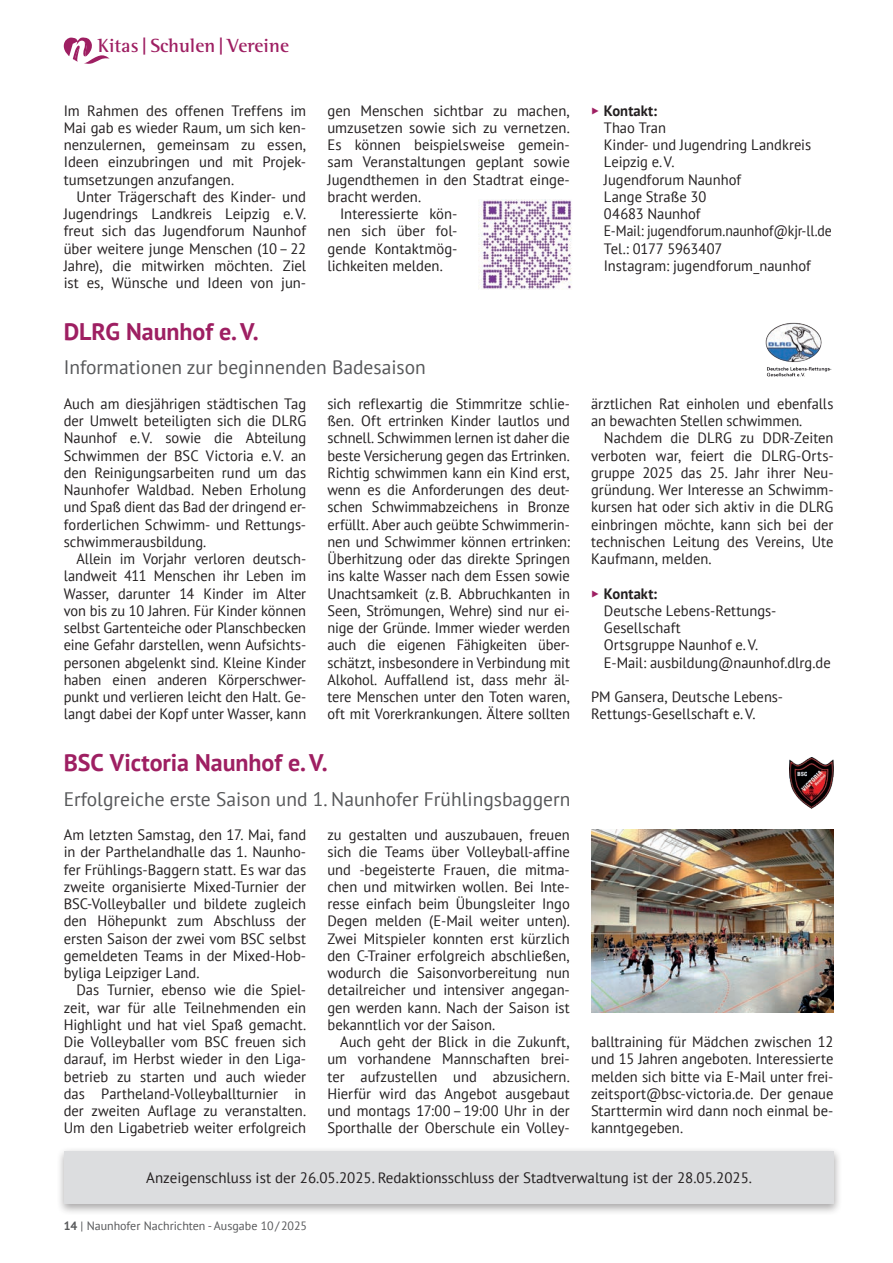
<style>
.page{position:relative;width:893px;height:1263px;background:#fff}
.page>*{position:absolute;margin:0;border:0;box-sizing:border-box;transform-origin:0 0}
.t1{font:700 24px "PT Sans";color:#9e1f62}
.t2{font:19.5px "PT Sans";color:#57585a}
.t3{font:700 19.5px "Rotis Semi Serif Std";letter-spacing:.005em;color:#9e1f62}
.t4{font:15px/17.2px "PT Sans";color:#231f20;text-align:justify}
.t5{font:15px/17.2px "PT Sans";color:#231f20;text-align:justify;scale:.96 1}
.t6{font:12px "PT Sans";color:#57585a}
.s1{font-family:"Unit OT";font-weight:300;color:#9e1f62}
.s2{font-weight:700}
</style>
<div class="page">
<svg style="left:64px;top:37px;width:46px;height:27px"></svg>
<div style="left:56px;top:1147px;width:786px;height:69px;background:#231f20;opacity:.4"></div>
<div style="left:64px;top:1151px;width:769px;height:52px;background:#dcdddf"></div>
<img style="left:765px;top:322px;width:67px;height:55px">
<img style="left:479px;top:199px;width:93px;height:91px">
<img style="left:790px;top:757px;width:43px;height:52px">
<img style="left:591px;top:830px;width:242px;height:183px">
<h2 class="t3" style="left:98px;top:34px;width:193px">Kitas | Schulen|Vereine</h2>
<p class="t4" style="left:64px;top:101px;width:244px">Im Rahmen des offenen Treffens im Mai gab es wieder Raum, um sich ken&shy;nenzulernen, gemeinsam zu essen, Ideen einzubringen und mit Projek&shy;tumsetzungen anzufangen.</p>
<p class="t4" style="left:64px;top:188px;width:244px;text-indent:13px">Unter Trägerschaft des Kinder- und Jugendrings Landkreis Leipzig e.V. freut sich das Jugendforum Naunhof über weitere junge Menschen (10–22<br>Jahre), die mitwirken möchten. Ziel ist es, Wünsche und Ideen von jun-</p>
<p class="t4" style="left:327px;top:101px;width:244px">gen Menschen sichtbar zu machen,</p>
<p class="t4" style="left:327px;top:119px;width:244px">umzusetzen sowie sich zu vernetzen.</p>
<p class="t4" style="left:327px;top:136px;width:244px">Es können beispielsweise gemein-</p>
<p class="t4" style="left:327px;top:153px;width:244px">sam Veranstaltungen geplant sowie</p>
<p class="t4" style="left:327px;top:170px;width:244px">Jugendthemen in den Stadtrat einge-</p>
<p class="t4" style="left:327px;top:188px;width:95px">bracht werden.</p>
<p class="t4" style="left:340px;top:205px;width:119px">Interessierte kön-</p>
<p class="t4" style="left:327px;top:222px;width:131px">nen sich über fol-</p>
<p class="t4" style="left:327px;top:239px;width:131px">gende Kontaktmög-</p>
<p class="t4" style="left:327px;top:257px;width:117px">lichkeiten melden.</p>
<h1 class="t1" style="left:64px;top:316px;width:196px">DLRG Naunhof e.V.</h1>
<h2 class="t2" style="left:64px;top:355px;width:364px">Informationen zur beginnenden Badesaison</h2>
<p class="t4" style="left:604px;top:101px;width:230px;text-align:left;text-indent:-13px"><span class="s1">‣</span> <span class="s2">Kontakt:<br></span>Thao Tran<br>Kinder- und Jugendring Landkreis<br>Leipzig e.V.<br>Jugendforum Naunhof<br>Lange Straße 30<br>04683 Naunhof<br>E-Mail: jugendforum.naunhof@kjr-ll.de<br>Tel.: 0177 5963407<br>Instagram: jugendforum_naunhof</p>
<p class="t4" style="left:64px;top:395px;width:244px">Auch am diesjährigen städtischen Tag der Umwelt beteiligten sich die DLRG Naunhof e.V. sowie die Abteilung Schwimmen der BSC Victoria e.V. an den Reinigungsarbeiten rund um das Naunhofer Waldbad. Neben Erholung und Spaß dient das Bad der dringend er&shy;forderlichen Schwimm- und Rettungs&shy;schwimmerausbildung.</p>
<p class="t5" style="left:64px;top:550px;width:254px;text-indent:13px">Allein im Vorjahr verloren deutsch&shy;landweit 411 Menschen ihr Leben im Wasser, darunter 14 Kinder im Alter von bis zu 10 Jahren. Für Kinder können selbst Gartenteiche oder Planschbecken eine Gefahr darstellen, wenn Aufsichts&shy;personen abgelenkt sind. Kleine Kinder haben einen anderen Körperschwer&shy;punkt und verlieren leicht den Halt. Ge&shy;langt dabei der Kopf unter Wasser, kann</p>
<p class="t5" style="left:327px;top:395px;width:254px">sich reflexartig die Stimmritze schlie&shy;ßen. Oft ertrinken Kinder lautlos und schnell. Schwimmen lernen ist daher die beste Versicherung gegen das Ertrinken.<br>Richtig schwimmen kann ein Kind erst, wenn es die Anforderungen des deut&shy;schen Schwimmabzeichens in Bronze erfüllt. Aber auch geübte Schwimmerin&shy;nen und Schwimmer können ertrinken:<br>Überhitzung oder das direkte Springen ins kalte Wasser nach dem Essen sowie Unachtsamkeit (z.B. Abbruchkanten in Seen, Strömungen, Wehre) sind nur ei&shy;nige der Gründe. Immer wieder werden auch die eigenen Fähigkeiten über&shy;schätzt, insbesondere in Verbindung mit Alkohol. Auffallend ist, dass mehr äl&shy;tere Menschen unter den Toten waren, oft mit Vorerkrankungen. Ältere sollten</p>
<p class="t5" style="left:591px;top:395px;width:254px">ärztlichen Rat einholen und ebenfalls an bewachten Stellen schwimmen.</p>
<p class="t4" style="left:591px;top:429px;width:244px;text-indent:13px">Nachdem die DLRG zu DDR-Zeiten verboten war, feiert die DLRG-Orts&shy;gruppe 2025 das 25. Jahr ihrer Neu&shy;gründung. Wer Interesse an Schwimm&shy;kursen hat oder sich aktiv in die DLRG einbringen möchte, kann sich bei der technischen Leitung des Vereins, Ute Kaufmann, melden.</p>
<p class="t4" style="left:604px;top:584px;width:228px;text-align:left;text-indent:-13px"><span class="s1">‣</span> <span class="s2">Kontakt:<br></span>Deutsche Lebens-Rettungs-<br>Gesellschaft<br>Ortsgruppe Naunhof e.V.<br>E-Mail: ausbildung@naunhof.dlrg.de</p>
<p class="t4" style="left:591px;top:688px;width:193px">PM Gansera, Deutsche Lebens-<br>Rettungs-Gesellschaft e.V.</p>
<h1 class="t1" style="left:64px;top:747px;width:265px">BSC Victoria Naunhof e.V.</h1>
<h2 class="t2" style="left:64px;top:786px;width:508px">Erfolgreiche erste Saison und 1. Naunhofer Frühlingsbaggern</h2>
<p class="t4" style="left:64px;top:826px;width:244px">Am letzten Samstag, den 17. Mai, fand in der Parthelandhalle das 1. Naunho&shy;fer Frühlings-Baggern statt. Es war das zweite organisierte Mixed-Turnier der BSC-Volleyballer und bildete zugleich den Höhepunkt zum Abschluss der ersten Saison der zwei vom BSC selbst gemeldeten Teams in der Mixed-Hob&shy;byliga Leipziger Land.</p>
<p class="t4" style="left:64px;top:981px;width:244px;text-indent:13px">Das Turnier, ebenso wie die Spiel&shy;zeit, war für alle Teilnehmenden ein Highlight und hat viel Spaß gemacht.<br>Die Volleyballer vom BSC freuen sich darauf, im Herbst wieder in den Liga&shy;betrieb zu starten und auch wieder das Partheland-Volleyballturnier in der zweiten Auflage zu veranstalten.<br>Um den Ligabetrieb weiter erfolgreich</p>
<p class="t4" style="left:327px;top:826px;width:244px">zu gestalten und auszubauen, freuen sich die Teams über Volleyball-affine und -begeisterte Frauen, die mitma&shy;chen und mitwirken wollen. Bei Inte&shy;resse einfach beim Übungsleiter Ingo Degen melden (E-Mail weiter unten).<br>Zwei Mitspieler konnten erst kürzlich den C-Trainer erfolgreich abschließen, wodurch die Saisonvorbereitung nun detailreicher und intensiver angegan&shy;gen werden kann. Nach der Saison ist bekanntlich vor der Saison.</p>
<p class="t4" style="left:327px;top:1033px;width:244px;text-indent:13px">Auch geht der Blick in die Zukunft, um vorhandene Mannschaften brei&shy;ter aufzustellen und abzusichern.<br>Hierfür wird das Angebot ausgebaut und montags 17:00–19:00 Uhr in der Sporthalle der Oberschule ein Volley-</p>
<p class="t4" style="left:591px;top:1033px;width:244px">balltraining für Mädchen zwischen 12 und 15 Jahren angeboten. Interessierte melden sich bitte via E-Mail unter frei&shy;zeitsport@bsc-victoria.de. Der genaue Starttermin wird dann noch einmal be&shy;kanntgegeben.</p>
<p class="t4" style="left:146px;top:1168px;width:607px">Anzeigenschluss ist der 26.05.2025. Redaktionsschluss der Stadtverwaltung ist der 28.05.2025.</p>
<p class="t6" style="left:64px;top:1218px;width:245px"><span class="s2">14</span> | Naunhofer Nachrichten - Ausgabe 10/2025</p>
</div>
